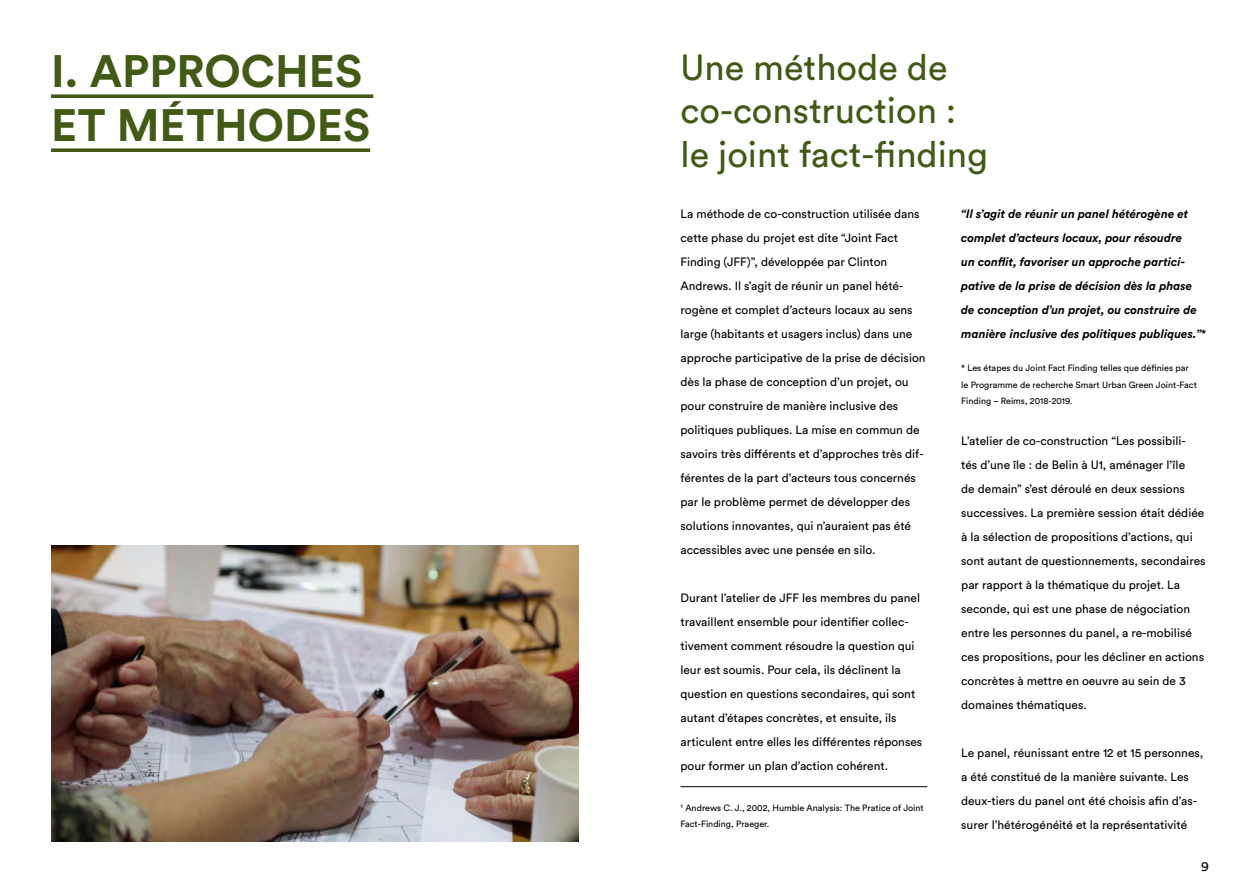
<style>
.page{position:relative;width:1259px;height:893px;background:#fff}
.page>*{position:absolute;margin:0;border:0;box-sizing:border-box;transform-origin:0 0}
.t1{font:700 45px/54px "Circular Std";color:#415a16}
.t2{font:36px/43.2px "Circular Std";color:#415a16}
.t3{font:13.5px "Circular Std";color:#000}
.t4{font:12px/24px "Circular Std";color:#000}
.t5{font:italic 700 12px/24px "Circular Std";color:#000}
.t6{font:9px/16.5px "Circular Std";color:#000}
.s1{font-weight:400;font-style:normal}
</style>
<div class="page">
<svg style="left:51px;top:94px;width:322px;height:4px"></svg>
<svg style="left:51px;top:148px;width:319px;height:4px"></svg>
<img style="left:51px;top:545px;width:527px;height:297px">
<hr style="left:680px;top:786px;width:247px;height:1px;background:#000">
<h1 class="t1" style="left:51px;top:44px;width:321px">I. APPROCHES<br>ET MÉTHODES</h1>
<h2 class="t2" style="left:680px;top:45px;width:309px">Une méthode de co-construction : le joint fact-finding</h2>
<p class="t4" style="left:680px;top:202px;width:247px">La méthode de co-construction utilisée dans cette phase du projet est dite “Joint Fact Finding (JFF)”, développée par Clinton Andrews. Il s’agit de réunir un panel hété&shy;rogène et complet d’acteurs locaux au sens large (habitants et usagers inclus) dans une approche participative de la prise de décision dès la phase de conception d’un projet, ou pour construire de manière inclusive des politiques publiques. La mise en commun de savoirs très différents et d’approches très dif&shy;férentes de la part d’acteurs tous concernés par le problème permet de développer des solutions innovantes, qui n’auraient pas été accessibles avec une pensée en silo.</p>
<p class="t4" style="left:680px;top:586px;width:243px">Durant l’atelier de JFF les membres du panel travaillent ensemble pour identifier collec&shy;tivement comment résoudre la question qui leur est soumis. Pour cela, ils déclinent la question en questions secondaires, qui sont autant d’étapes concrètes, et ensuite, ils articulent entre elles les différentes réponses pour former un plan d’action cohérent.</p>
<p class="t6" style="left:680px;top:799px;width:245px">¹ Andrews C. J., 2002, Humble Analysis: The Pratice of Joint<br>Fact-Finding, Praeger.</p>
<p class="t5" style="left:961px;top:202px;width:247px">“Il s’agit de réunir un panel hétérogène et complet d’acteurs locaux, pour résoudre<br>un conflit, favoriser un approche partici&shy;pative de la prise de décision dès la phase de conception d’un projet, ou construire de manière inclusive des politiques publiques.”<span class="s1">*</span></p>
<p class="t6" style="left:961px;top:360px;width:237px">* Les étapes du Joint Fact Finding telles que définies par le Programme de recherche Smart Urban Green Joint-Fact<br>Finding – Reims, 2018-2019.</p>
<p class="t4" style="left:961px;top:428px;width:246px">L’atelier de co-construction “Les possibili-<br>tés d’une île : de Belin à U1, aménager l’île<br>de demain” s’est déroulé en deux sessions successives. La première session était dédiée à la sélection de propositions d’actions, qui sont autant de questionnements, secondaires par rapport à la thématique du projet. La seconde, qui est une phase de négociation entre les personnes du panel, a re-mobilisé ces propositions, pour les décliner en actions concrètes à mettre en oeuvre au sein de 3 domaines thématiques.</p>
<p class="t4" style="left:961px;top:740px;width:244px">Le panel, réunissant entre 12 et 15 personnes, a été constitué de la manière suivante. Les deux-tiers du panel ont été choisis afin d’as&shy;surer l’hétérogénéité et la représentativité</p>
<p class="t3" style="left:1201px;top:858px;width:9px">9</p>
</div>
